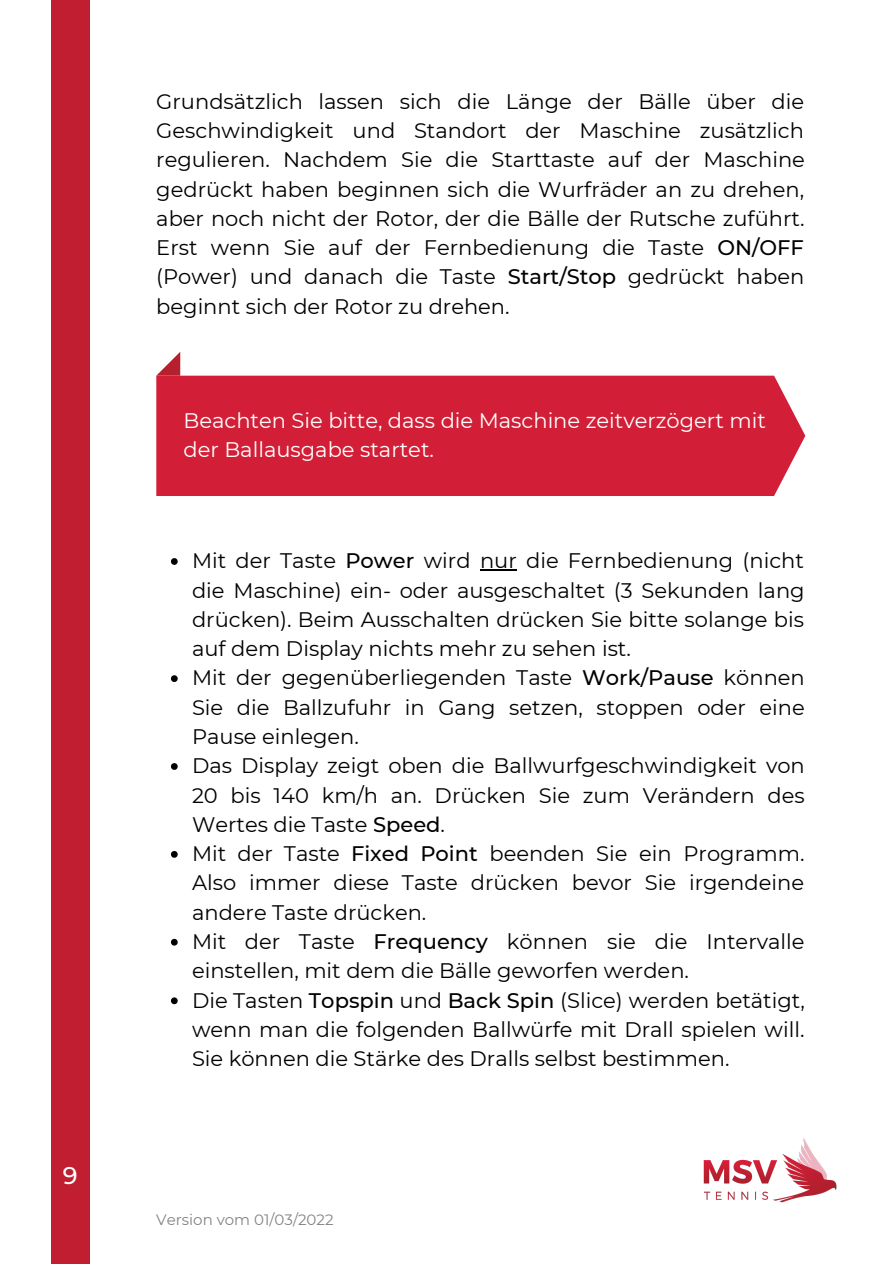
<style>
.page{position:relative;width:894px;height:1264px;background:#fff}
.page>*{position:absolute;margin:0;border:0;box-sizing:border-box;transform-origin:0 0}
.t1{font:500 24px "Montserrat";color:#fff}
.t2{font:21px/29.2px "Montserrat";color:#000;text-align:justify}
.t3{font:21px/29.2px "Montserrat";color:#fff}
.t4{font:15px "Montserrat";color:#000}
.s1{font-weight:500}
</style>
<div class="page">
<img style="left:703px;top:1138px;width:134px;height:65px">
<div style="left:51px;top:0;width:38px;height:1263px;background:#c11f31"></div>
<svg style="left:157px;top:352px;width:23px;height:23px"></svg>
<div style="left:156px;top:375px;width:649px;height:121px;background:#d21e36"></div>
<svg style="left:171px;top:558px;width:7px;height:7px"></svg>
<hr style="left:480px;top:569px;width:36px;height:1px;background:#000">
<svg style="left:171px;top:675px;width:7px;height:7px"></svg>
<svg style="left:171px;top:763px;width:7px;height:7px"></svg>
<svg style="left:171px;top:851px;width:7px;height:6px"></svg>
<svg style="left:171px;top:938px;width:7px;height:7px"></svg>
<svg style="left:171px;top:997px;width:7px;height:7px"></svg>
<p class="t1" style="left:63px;top:1160px;width:16px">9</p>
<p class="t2" style="left:156px;top:87px;width:650px">Grundsätzlich lassen sich die Länge der Bälle über die Geschwindigkeit und Standort der Maschine zusätzlich regulieren. Nachdem Sie die Starttaste auf der Maschine gedrückt haben beginnen sich die Wurfräder an zu drehen, aber noch nicht der Rotor, der die Bälle der Rutsche zuführt.<br>Erst wenn Sie auf der Fernbedienung die Taste <span class="s1">ON/OFF </span>(Power) und danach die Taste <span class="s1">Start/Stop</span> gedrückt haben beginnt sich der Rotor zu drehen.</p>
<p class="t3" style="left:183px;top:406px;width:583px">Beachten Sie bitte, dass die Maschine zeitverzögert mit der Ballausgabe startet.</p>
<p class="t2" style="left:192px;top:546px;width:614px;text-align:left">Mit der Taste <span class="s1">Power</span> wird nur die Fernbedienung (nicht die Maschine) ein- oder ausgeschaltet (3 Sekunden lang drücken). Beim Ausschalten drücken Sie bitte solange bis auf dem Display nichts mehr zu sehen ist.<br>Mit der gegenüberliegenden Taste <span class="s1">Work/Pause</span> können Sie die Ballzufuhr in Gang setzen, stoppen oder eine Pause einlegen.<br>Das Display zeigt oben die Ballwurfgeschwindigkeit von 20 bis 140 km/h an. Drücken Sie zum Verändern des Wertes die Taste <span class="s1">Speed</span>.<br>Mit der Taste <span class="s1">Fixed Point</span> beenden Sie ein Programm.<br>Also immer diese Taste drücken bevor Sie irgendeine andere Taste drücken.<br>Mit der Taste <span class="s1">Frequency</span> können sie die Intervalle einstellen, mit dem die Bälle geworfen werden.<br>Die Tasten <span class="s1">Topspin</span> und <span class="s1">Back Spin</span> (Slice) werden betätigt, wenn man die folgenden Ballwürfe mit Drall spielen will.<br>Sie können die Stärke des Dralls selbst bestimmen.</p>
<p class="t4" style="left:156px;top:1210px;width:179px">Version vom 01/03/2022</p>
</div>
